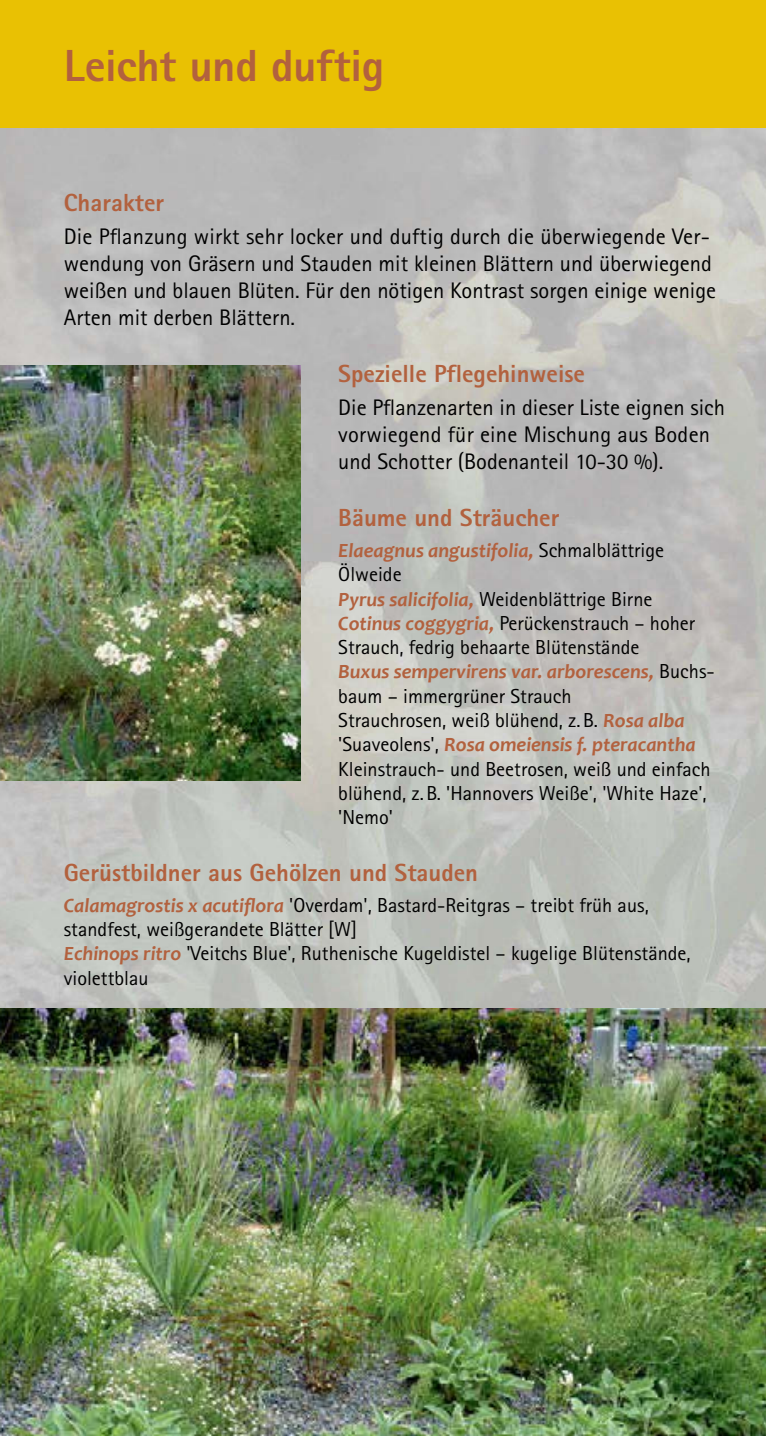
<style>
.page{position:relative;width:766px;height:1436px;background:#fff}
.page>*{position:absolute;margin:0;border:0;box-sizing:border-box;transform-origin:0 0}
.t1{font:800 45px "Rotis Sans Serif";letter-spacing:-.01em;color:#b2613e}
.t2{font:800 24.75px "Rotis Sans Serif";color:#b2613e}
.t3{font:22.5px/27px "Rotis Sans Serif";color:#000}
.t4{font:20.25px/24.3px "Rotis Sans Serif";color:#000}
.t5{font:italic 700 20.25px "Candara";color:#b2613e}
.s1{font-family:"Rotis Sans Serif";font-weight:400;font-style:normal;color:#000}
.s2{font-family:"Candara";font-weight:700;font-style:italic;color:#b2613e}
</style>
<div class="page">
<img style="left:0;top:128px;width:765px;height:611px">
<img style="left:0;top:739px;width:765px;height:269px">
<div style="left:0;top:0;width:765px;height:128px;background:#e9c103"></div>
<img style="left:0;top:365px;width:300px;height:415px">
<img style="left:0;top:1008px;width:765px;height:427px">
<h1 class="t1" style="left:64px;top:37px;width:322px">Leicht und duftig</h1>
<p class="t2" style="left:64px;top:187px;width:102px">Charakter</p>
<p class="t3" style="left:64px;top:223px;width:653px">Die Pflanzung wirkt sehr locker und duftig durch die überwiegende Ver&shy;wendung von Gräsern und Stauden mit kleinen Blättern und überwiegend weißen und blauen Blüten. Für den nötigen Kontrast sorgen einige wenige Arten mit derben Blättern.</p>
<p class="t2" style="left:338px;top:358px;width:248px">Spezielle Pflegehinweise</p>
<p class="t3" style="left:338px;top:394px;width:388px">Die Pflanzenarten in dieser Liste eignen sich vorwiegend für eine Mischung aus Boden und Schotter (Bodenanteil 10-30 %).</p>
<p class="t2" style="left:338px;top:502px;width:222px">Bäume und Sträucher</p>
<p class="t5" style="left:338px;top:537px;width:327px">Elaeagnus angustifolia, <span class="s1">Schmalblättrige</span></p>
<p class="t4" style="left:338px;top:562px;width:358px">Ölweide<br><span class="s2">Pyrus salicifolia,</span> Weidenblättrige Birne <span class="s2">Cotinus coggygria,</span> Perückenstrauch – hoher Strauch, fedrig behaarte Blütenstände</p>
<p class="t5" style="left:338px;top:659px;width:378px">Buxus sempervirens var. arborescens, <span class="s1">Buchs-</span></p>
<p class="t4" style="left:338px;top:683px;width:348px">baum – immergrüner Strauch<br>Strauchrosen, weiß blühend, z. B. <span class="s2">Rosa alba</span></p>
<p class="t5" style="left:338px;top:732px;width:359px"><span class="s1">'Suaveolens',</span> Rosa omeiensis f. pteracantha</p>
<p class="t4" style="left:338px;top:756px;width:373px">Kleinstrauch- und Beetrosen, weiß und einfach blühend, z. B. 'Hannovers Weiße', 'White Haze', 'Nemo'</p>
<p class="t2" style="left:64px;top:856px;width:415px">Gerüstbildner aus Gehölzen und Stauden</p>
<p class="t4" style="left:64px;top:892px;width:628px"><span class="s2">Calamagrostis x acutiflora</span> 'Overdam', Bastard-Reitgras – treibt früh aus, standfest, weißgerandete Blätter [W]<br><span class="s2">Echinops ritro</span> 'Veitchs Blue', Ruthenische Kugeldistel – kugelige Blütenstände, violettblau</p>
</div>
